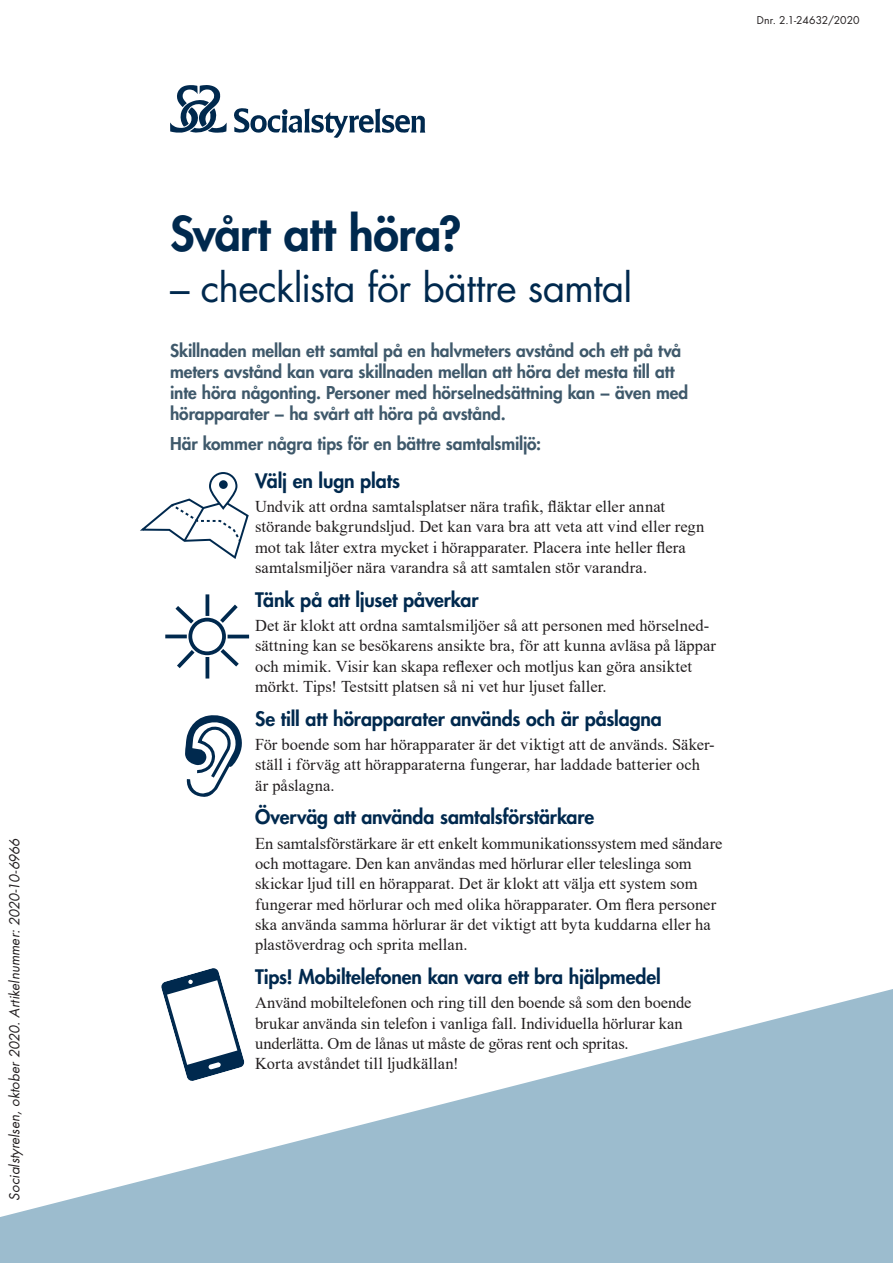
<style>
.page{position:relative;width:893px;height:1263px;background:#fff}
.page>*{position:absolute;margin:0;border:0;box-sizing:border-box;transform-origin:0 0}
.Rubrik_1{font:800 46.5px "Futura Std";letter-spacing:-.01em;color:#00294e}
.Rubrik_1-2{font:39px "Futura Std";letter-spacing:-.02em;color:#00294e}
.Rubrik_2{font:800 19.5px "Futura Std";letter-spacing:-.005em;color:#00294e}
.Ingress_Heavy{font:800 17.25px/21px "Futura Std";letter-spacing:-.005em;color:#3f596b}
.Brödtext{font:16.5px/20.2px "Times New Roman";color:#231f20}
.Brödtext-2{font:italic 13.5px "Futura Std";color:#231f20}
.t1{font:10.5px "Futura Std";color:#231f20}
</style>
<div class="page">
<svg style="left:170px;top:85px;width:57px;height:48px"></svg>
<svg style="left:234px;top:108px;width:191px;height:30px"></svg>
<svg style="left:140px;top:472px;width:109px;height:87px"></svg>
<div style="left:219px;top:480px;width:9px;height:9px;background:#00294e;border-radius:50%"></div>
<div style="left:188px;top:618px;width:38px;height:37px;border:4px solid #00294e;border-radius:50%"></div>
<hr style="left:206px;top:594px;width:3px;height:22px;background:#00294e">
<hr style="left:206px;top:657px;width:3px;height:21px;background:#00294e">
<svg style="left:165px;top:634px;width:22px;height:4px"></svg>
<hr style="left:228px;top:635px;width:21px;height:3px;background:#00294e">
<svg style="left:216px;top:604px;width:22px;height:23px"></svg>
<svg style="left:177px;top:646px;width:22px;height:22px"></svg>
<svg style="left:175px;top:606px;width:23px;height:21px"></svg>
<svg style="left:216px;top:645px;width:23px;height:22px"></svg>
<svg style="left:185px;top:715px;width:57px;height:82px"></svg>
<svg style="left:161px;top:968px;width:63px;height:21px"></svg>
<svg style="left:0;top:989px;width:893px;height:274px;fill:#9cbcce"></svg>
<p class="Brödtext-2" style="left:6px;top:1201px;width:364px;rotate:-90deg">Socialstyrelsen, oktober 2020. Artikelnummer: 2020-10-6966</p>
<p class="t1" style="left:757px;top:13px;width:104px">Dnr. 2.1-24632/2020</p>
<h1 class="Rubrik_1" style="left:170px;top:204px;width:293px">Svårt att höra?</h1>
<h1 class="Rubrik_1-2" style="left:170px;top:263px;width:464px">– checklista för bättre samtal</h1>
<p class="Ingress_Heavy" style="left:170px;top:340px;width:520px">Skillnaden mellan ett samtal på en halvmeters avstånd och ett på två meters avstånd kan vara skillnaden mellan att höra det mesta till att inte höra någonting. Personer med hörselnedsättning kan − även med hörapparater − ha svårt att höra på avstånd.</p>
<p class="Ingress_Heavy" style="left:170px;top:433px;width:373px">Här kommer några tips för en bättre samtalsmiljö:</p>
<h2 class="Rubrik_2" style="left:255px;top:468px;width:146px">Välj en lugn plats</h2>
<p class="Brödtext" style="left:255px;top:496px;width:451px">Undvik att ordna samtalsplatser nära trafik, fläktar eller annat störande bakgrundsljud. Det kan vara bra att veta att vind eller regn mot tak låter extra mycket i hörapparater. Placera inte heller flera samtalsmiljöer nära varandra så att samtalen stör varandra.</p>
<h2 class="Rubrik_2" style="left:255px;top:587px;width:225px">Tänk på att ljuset påverkar</h2>
<p class="Brödtext" style="left:255px;top:615px;width:462px">Det är klokt att ordna samtalsmiljöer så att personen med hörselned&shy;sättning kan se besökarens ansikte bra, för att kunna avläsa på läppar och mimik. Visir kan skapa reflexer och motljus kan göra ansiktet mörkt. Tips! Testsitt platsen så ni vet hur ljuset faller.</p>
<h2 class="Rubrik_2" style="left:255px;top:706px;width:408px">Se till att hörapparater används och är påslagna</h2>
<p class="Brödtext" style="left:255px;top:734px;width:461px">För boende som har hörapparater är det viktigt att de används. Säker&shy;ställ i förväg att hörapparaterna fungerar, har laddade batterier och är påslagna.</p>
<h2 class="Rubrik_2" style="left:255px;top:805px;width:341px">Överväg att använda samtalsförstärkare</h2>
<p class="Brödtext" style="left:255px;top:833px;width:469px">En samtalsförstärkare är ett enkelt kommunikationssystem med sändare och mottagare. Den kan användas med hörlurar eller teleslinga som skickar ljud till en hörapparat. Det är klokt att välja ett system som fungerar med hörlurar och med olika hörapparater. Om flera personer ska använda samma hörlurar är det viktigt att byta kuddarna eller ha plastöverdrag och sprita mellan.</p>
<h2 class="Rubrik_2" style="left:255px;top:964px;width:407px">Tips! Mobiltelefonen kan vara ett bra hjälpmedel</h2>
<p class="Brödtext" style="left:255px;top:992px;width:438px">Använd mobiltelefonen och ring till den boende så som den boende brukar använda sin telefon i vanliga fall. Individuella hörlurar kan underlätta. Om de lånas ut måste de göras rent och spritas.<br>Korta avståndet till ljudkällan!</p>
</div>
